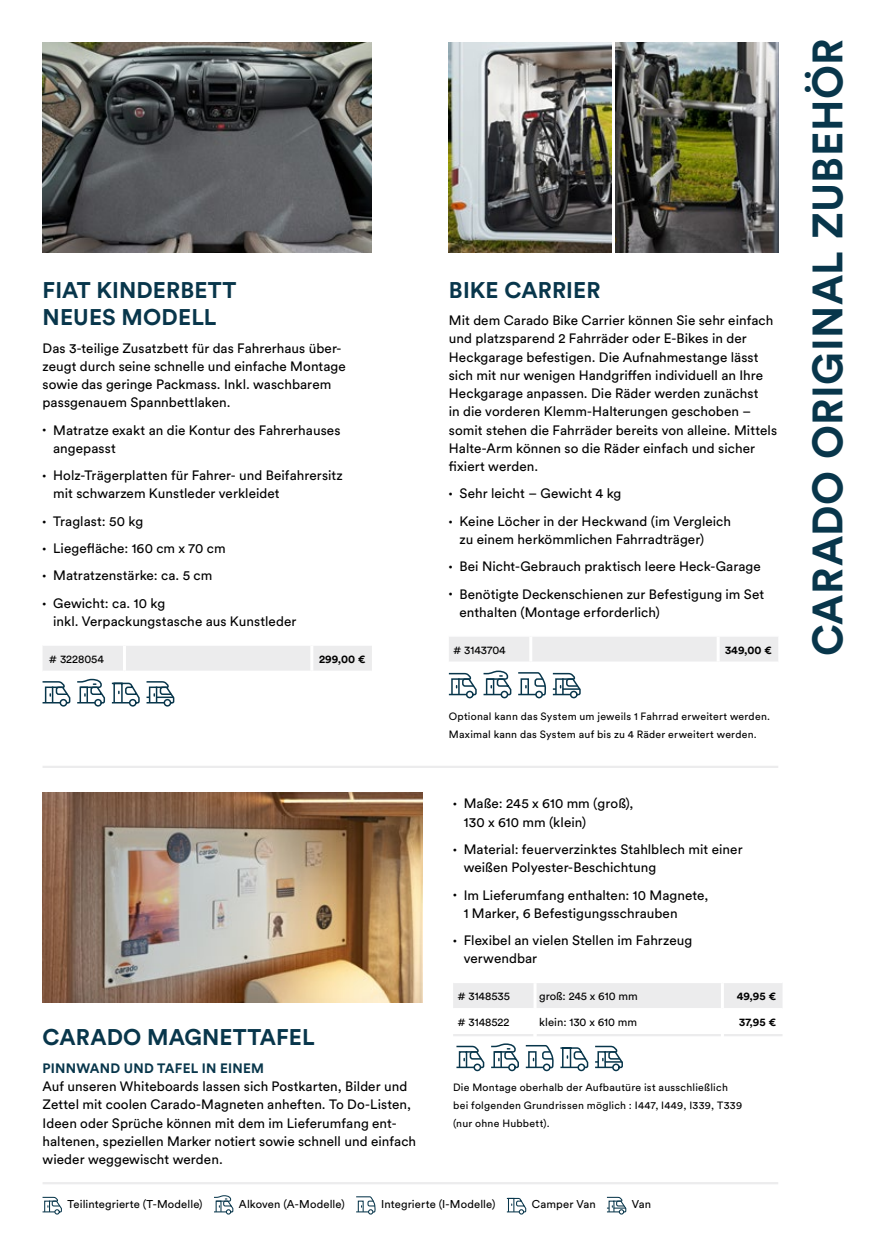
<style>
.page{position:relative;width:885px;height:1255px;background:#fff}
.page>*{position:absolute;margin:0;border:0;box-sizing:border-box;transform-origin:0 0}
.t1{font:700 42px "Circular Std";letter-spacing:.015em;color:#08364b}
.t2{font:700 22.5px/27.3px "Circular Std";letter-spacing:.005em;color:#08364b}
.t3{font:13.5px/18.3px "Circular Std";letter-spacing:.005em;color:#000}
.t4{font:700 13.5px "Circular Std";letter-spacing:.015em;color:#08364b}
.t5{font:11.25px "Circular Std";letter-spacing:.005em;color:#000}
.t6{font:700 11.25px "Circular Std";color:#000}
.t7{font:10.5px/18.3px "Circular Std";letter-spacing:.025em;color:#000}
</style>
<div class="page">
<img style="left:43px;top:43px;width:329px;height:209px">
<div style="left:43px;top:646px;width:329px;height:24px;background:#ececed"></div>
<hr style="left:123px;top:645px;width:3px;height:25px;background:#fff">
<hr style="left:310px;top:645px;width:3px;height:25px;background:#fff">
<svg style="left:42px;top:678px;width:133px;height:29px"></svg>
<svg style="left:42px;top:1196px;width:20px;height:18px"></svg>
<svg style="left:214px;top:1195px;width:20px;height:19px"></svg>
<svg style="left:356px;top:1196px;width:20px;height:18px"></svg>
<svg style="left:506px;top:1197px;width:20px;height:17px"></svg>
<svg style="left:606px;top:1196px;width:20px;height:18px"></svg>
<div style="left:453px;top:983px;width:329px;height:24px;background:#ececed"></div>
<hr style="left:453px;top:1033px;width:80px;height:3px;background:#ececed">
<hr style="left:536px;top:1033px;width:184px;height:3px;background:#ececed">
<hr style="left:723px;top:1033px;width:59px;height:3px;background:#ececed">
<hr style="left:533px;top:983px;width:3px;height:24px;background:#fff">
<hr style="left:720px;top:983px;width:3px;height:24px;background:#fff">
<svg style="left:456px;top:1043px;width:167px;height:28px"></svg>
<img style="left:615px;top:43px;width:163px;height:209px">
<div style="left:449px;top:637px;width:329px;height:24px;background:#ececed"></div>
<hr style="left:529px;top:636px;width:3px;height:25px;background:#fff">
<hr style="left:716px;top:636px;width:3px;height:25px;background:#fff">
<svg style="left:448px;top:670px;width:133px;height:29px"></svg>
<img style="left:43px;top:792px;width:379px;height:210px">
<hr style="left:43px;top:765px;width:735px;height:3px;background:#ececed">
<hr style="left:43px;top:1181px;width:735px;height:3px;background:#ececed">
<img style="left:449px;top:43px;width:162px;height:209px">
<h2 class="t2" style="left:43px;top:276px;width:195px">FIAT KINDERBETT<br>NEUES MODELL</h2>
<p class="t3" style="left:43px;top:338px;width:305px">Das 3-teilige Zusatzbett für das Fahrerhaus über&shy;zeugt durch seine schnelle und einfache Montage sowie das geringe Packmass. Inkl. waschbarem passgenauem Spannbettlaken.</p>
<p class="t3" style="left:53px;top:420px;width:289px;text-indent:-11px"><sup>•</sup> Matratze exakt an die Kontur des Fahrerhauses angepasst</p>
<p class="t3" style="left:53px;top:466px;width:291px;text-indent:-11px"><sup>•</sup> Holz-Trägerplatten für Fahrer- und Beifahrersitz mit schwarzem Kunstleder verkleidet</p>
<p class="t3" style="left:43px;top:511px;width:102px"><sup>•</sup> Traglast: 50 kg</p>
<p class="t3" style="left:43px;top:539px;width:184px"><sup>•</sup> Liegefläche: 160 cm x 70 cm</p>
<p class="t3" style="left:43px;top:566px;width:171px"><sup>•</sup> Matratzenstärke: ca. 5 cm</p>
<p class="t3" style="left:53px;top:594px;width:245px;text-indent:-11px"><sup>•</sup> Gewicht: ca. 10 kg<br>inkl. Verpackungstasche aus Kunstleder</p>
<p class="t5" style="left:49px;top:652px;width:56px"># 3228054</p>
<p class="t6" style="left:319px;top:651px;width:48px">299,00 €</p>
<h2 class="t2" style="left:43px;top:1023px;width:273px">CARADO MAGNETTAFEL</h2>
<p class="t4" style="left:43px;top:1059px;width:223px">PINNWAND UND TAFEL IN EINEM</p>
<p class="t3" style="left:43px;top:1076px;width:375px">Auf unseren Whiteboards lassen sich Postkarten, Bilder und Zettel mit coolen Carado-Magneten anheften. To Do-Listen, Ideen oder Sprüche können mit dem im Lieferumfang ent&shy;haltenen, speziellen Marker notiert sowie schnell und einfach wieder weggewischt werden.</p>
<h2 class="t2" style="left:449px;top:276px;width:153px">BIKE CARRIER</h2>
<p class="t3" style="left:449px;top:311px;width:330px">Mit dem Carado Bike Carrier können Sie sehr einfach und platzsparend 2 Fahrräder oder E-Bikes in der Heckgarage befestigen. Die Aufnahmestange lässt sich mit nur wenigen Handgriffen individuell an Ihre Heckgarage anpassen. Die Räder werden zunächst<br>in die vorderen Klemm-Halterungen geschoben – somit stehen die Fahrräder bereits von alleine. Mittels Halte-Arm können so die Räder einfach und sicher fixiert werden.</p>
<p class="t3" style="left:449px;top:484px;width:174px"><sup>•</sup> Sehr leicht – Gewicht 4 kg</p>
<p class="t3" style="left:459px;top:512px;width:273px;text-indent:-11px"><sup>•</sup> Keine Löcher in der Heckwand (im Vergleich zu einem herkömmlichen Fahrradträger)</p>
<p class="t3" style="left:449px;top:557px;width:313px"><sup>•</sup> Bei Nicht-Gebrauch praktisch leere Heck-Garage</p>
<p class="t3" style="left:459px;top:584px;width:306px;text-indent:-11px"><sup>•</sup> Benötigte Deckenschienen zur Befestigung im Set enthalten (Montage erforderlich)</p>
<p class="t5" style="left:453px;top:642px;width:54px"># 3143704</p>
<p class="t6" style="left:725px;top:642px;width:48px">349,00 €</p>
<p class="t7" style="left:449px;top:707px;width:322px">Optional kann das System um jeweils 1 Fahrrad erweitert werden.<br>Maximal kann das System auf bis zu 4 Räder erweitert werden.</p>
<p class="t3" style="left:463px;top:794px;width:171px;text-indent:-11px"><sup>•</sup> Maße: 245 x 610 mm (groß),<br>130 x 610 mm (klein)</p>
<p class="t3" style="left:463px;top:840px;width:280px;text-indent:-11px"><sup>•</sup> Material: feuerverzinktes Stahlblech mit einer weißen Polyester-Beschichtung</p>
<p class="t3" style="left:463px;top:885px;width:246px;text-indent:-11px"><sup>•</sup> Im Lieferumfang enthalten: 10 Magnete,<br>1 Marker, 6 Befestigungsschrauben</p>
<p class="t3" style="left:463px;top:931px;width:230px;text-indent:-11px"><sup>•</sup> Flexibel an vielen Stellen im Fahrzeug verwendbar</p>
<p class="t5" style="left:457px;top:989px;width:54px"># 3148535</p>
<p class="t5" style="left:539px;top:989px;width:100px">groß: 245 x 610 mm</p>
<p class="t6" style="left:736px;top:988px;width:41px">49,95 €</p>
<p class="t5" style="left:457px;top:1015px;width:54px"># 3148522</p>
<p class="t5" style="left:539px;top:1015px;width:99px">klein: 130 x 610 mm</p>
<p class="t6" style="left:739px;top:1015px;width:39px">37,95 €</p>
<p class="t7" style="left:453px;top:1077px;width:290px">Die Montage oberhalb der Aufbautüre ist ausschließlich bei folgenden Grundrissen möglich : I447, I449, I339, T339 (nur ohne Hubbett).</p>
<p class="t5" style="left:68px;top:1197px;width:137px">Teilintegrierte (T-Modelle)</p>
<p class="t5" style="left:239px;top:1197px;width:107px">Alkoven (A-Modelle)</p>
<p class="t5" style="left:381px;top:1197px;width:116px">Integrierte (I-Modelle)</p>
<p class="t5" style="left:532px;top:1197px;width:65px">Camper Van</p>
<p class="t5" style="left:632px;top:1197px;width:21px">Van</p>
<h1 class="t1" style="left:800px;top:656px;width:619px;rotate:-90deg">CARADO ORIGINAL ZUBEHÖR</h1>
</div>
